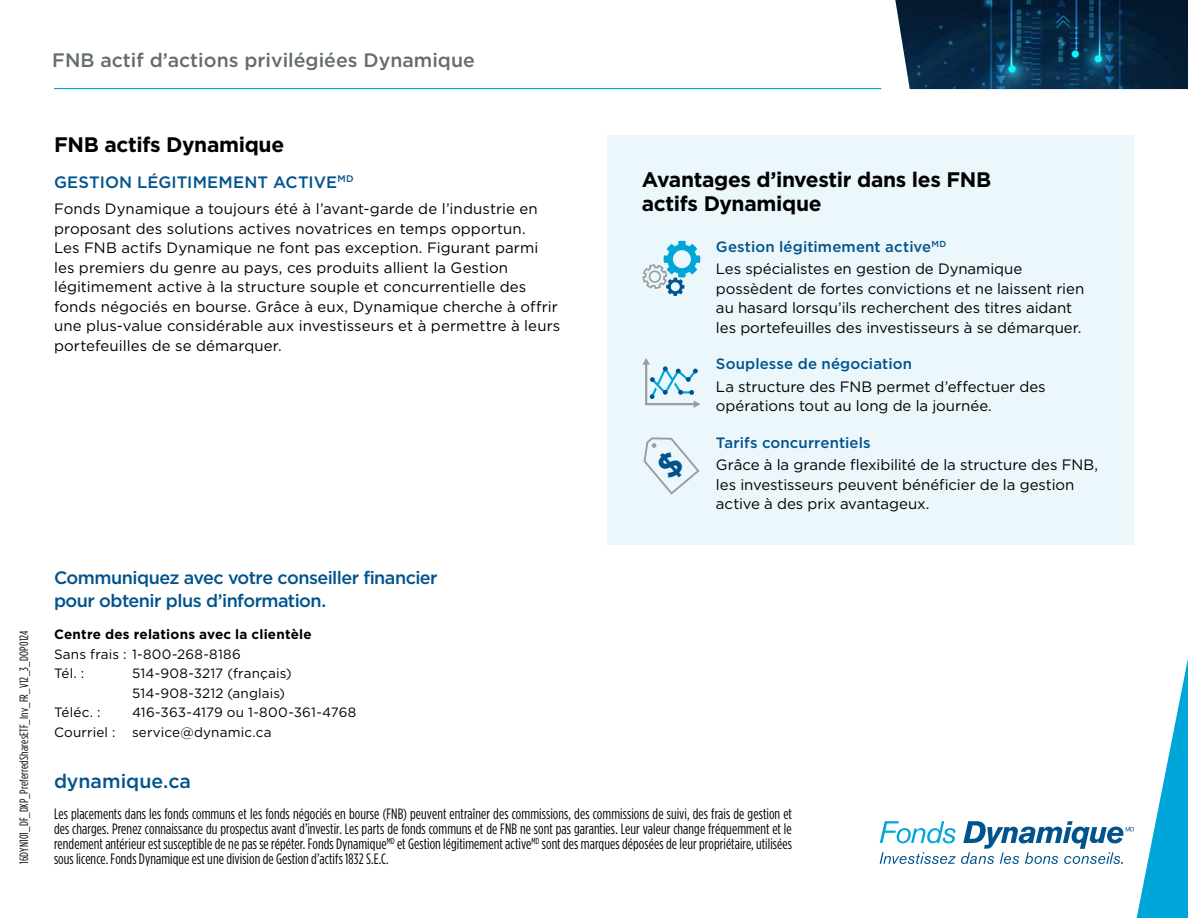
<style>
.page{position:relative;width:1188px;height:918px;background:#fff}
.page>*{position:absolute;margin:0;border:0;box-sizing:border-box;transform-origin:0 0}
._2023_BROCHURE_FRENCH_H2_black{font:700 21px/24px "Gotham";letter-spacing:-.015em;color:#000}
._2023_BROCHURE_FRENCH_P_Byline{font:500 19.5px "Gotham";color:#646c6d}
._2023_BROCHURE_FRENCH_CTA_URL{font:500 19.5px "Gotham";color:#00538d}
._2023_BROCHURE_FRENCH_CTA_Call_To_Action{font:500 18px/22.5px "Gotham";letter-spacing:-.03em;color:#00538d}
._2023_BROCHURE_FRENCH_H3_647_CAPS{font:500 16.5px "Gotham";letter-spacing:.005em;color:#00538d}
._2023_BROCHURE_FRENCH_CTA_Disclaimer{font:15px/15px "Gotham Cond";letter-spacing:.005em;color:#000;text-align:justify}
._2023_BROCHURE_FRENCH_P_Body{font:15px/19.5px "Gotham";letter-spacing:.005em;color:#000}
._2023_BROCHURE_FRENCH_P_Body_Box{font:15px/19.5px "Gotham";letter-spacing:-.005em;color:#000}
._2023_BROCHURE_FRENCH_P_Text_647_Box{font:500 15px "Gotham";letter-spacing:.01em;color:#00538d}
._2023_BROCHURE_FRENCH_CTA_Contact_Informa{font:13.5px "Gotham";letter-spacing:.015em;color:#000}
._2023_BROCHURE_FRENCH_CTA_Contact_info_Bo{font:700 13.5px "Gotham";letter-spacing:.015em;color:#000}
.t1{font:12px "Gotham Cond";letter-spacing:.015em;color:#000}
</style>
<div class="page">
<hr style="left:54px;top:88px;width:827px;height:1px;background:#00a5da">
<img style="left:895px;top:0;width:293px;height:89px">
<div style="left:608px;top:135px;width:526px;height:410px;background:#ebf7fb"></div>
<svg style="left:642px;top:358px;width:58px;height:50px"></svg>
<svg style="left:642px;top:241px;width:58px;height:55px"></svg>
<svg style="left:880px;top:659px;width:308px;height:259px"></svg>
<svg style="left:643px;top:437px;width:57px;height:58px"></svg>
<p class="_2023_BROCHURE_FRENCH_P_Byline" style="left:52px;top:47px;width:424px">FNB actif d’actions privilégiées Dynamique</p>
<p class="t1" style="left:17px;top:864px;width:235px;rotate:-90deg">16DYN101_DF_DXP_PreferredSharesETF_Inv_FR_V12_3_DOP0124</p>
<h2 class="_2023_BROCHURE_FRENCH_H2_black" style="left:54px;top:132px;width:232px">FNB actifs Dynamique</h2>
<h3 class="_2023_BROCHURE_FRENCH_H3_647_CAPS" style="left:54px;top:171px;width:301px">GESTION LÉGITIMEMENT ACTIVE<sup>MD</sup></h3>
<p class="_2023_BROCHURE_FRENCH_P_Body" style="left:54px;top:199px;width:508px">Fonds Dynamique a toujours été à l’avant-garde de l’industrie en proposant des solutions actives novatrices en temps opportun.<br>Les FNB actifs Dynamique ne font pas exception. Figurant parmi les premiers du genre au pays, ces produits allient la Gestion légitimement active à la structure souple et concurrentielle des fonds négociés en bourse. Grâce à eux, Dynamique cherche à offrir une plus-value considérable aux investisseurs et à permettre à leurs portefeuilles de se démarquer.</p>
<h2 class="_2023_BROCHURE_FRENCH_H2_black" style="left:642px;top:167px;width:351px">Avantages d’investir dans les FNB actifs Dynamique</h2>
<p class="_2023_BROCHURE_FRENCH_P_Text_647_Box" style="left:716px;top:237px;width:232px">Gestion légitimement active<sup>MD</sup></p>
<p class="_2023_BROCHURE_FRENCH_P_Body_Box" style="left:716px;top:259px;width:370px">Les spécialistes en gestion de Dynamique possèdent de fortes convictions et ne laissent rien au hasard lorsqu’ils recherchent des titres aidant les portefeuilles des investisseurs à se démarquer.</p>
<p class="_2023_BROCHURE_FRENCH_P_Text_647_Box" style="left:716px;top:354px;width:198px">Souplesse de négociation</p>
<p class="_2023_BROCHURE_FRENCH_P_Body_Box" style="left:716px;top:376px;width:331px">La structure des FNB permet d’effectuer des opérations tout au long de la journée.</p>
<p class="_2023_BROCHURE_FRENCH_P_Text_647_Box" style="left:716px;top:433px;width:156px">Tarifs concurrentiels</p>
<p class="_2023_BROCHURE_FRENCH_P_Body_Box" style="left:716px;top:455px;width:384px">Grâce à la grande flexibilité de la structure des FNB, les investisseurs peuvent bénéficier de la gestion active à des prix avantageux.</p>
<p class="_2023_BROCHURE_FRENCH_CTA_Call_To_Action" style="left:54px;top:566px;width:385px">Communiquez avec votre conseiller financier pour obtenir plus d’information.</p>
<p class="_2023_BROCHURE_FRENCH_CTA_Contact_info_Bo" style="left:54px;top:626px;width:259px">Centre des relations avec la clientèle</p>
<p class="_2023_BROCHURE_FRENCH_CTA_Contact_Informa" style="left:54px;top:646px;width:188px">Sans frais : 1-800-268-8186</p>
<p class="_2023_BROCHURE_FRENCH_CTA_Contact_Informa" style="left:54px;top:665px;width:32px">Tél. :</p>
<p class="_2023_BROCHURE_FRENCH_CTA_Contact_Informa" style="left:132px;top:665px;width:161px">514-908-3217 (français)</p>
<p class="_2023_BROCHURE_FRENCH_CTA_Contact_Informa" style="left:132px;top:685px;width:155px">514-908-3212 (anglais)</p>
<p class="_2023_BROCHURE_FRENCH_CTA_Contact_Informa" style="left:54px;top:704px;width:48px">Téléc. :</p>
<p class="_2023_BROCHURE_FRENCH_CTA_Contact_Informa" style="left:132px;top:704px;width:226px">416-363-4179 ou 1-800-361-4768</p>
<p class="_2023_BROCHURE_FRENCH_CTA_Contact_Informa" style="left:54px;top:724px;width:219px">Courriel : service@dynamic.ca</p>
<p class="_2023_BROCHURE_FRENCH_CTA_URL" style="left:54px;top:768px;width:139px">dynamique.ca</p>
<p class="_2023_BROCHURE_FRENCH_CTA_Disclaimer" style="left:54px;top:806px;width:740px">Les placements dans les fonds communs et les fonds négociés en bourse (FNB) peuvent entraîner des commissions, des commissions de suivi, des frais de gestion et des charges. Prenez connaissance du prospectus avant d’investir. Les parts de fonds communs et de FNB ne sont pas garanties. Leur valeur change fréquemment et le rendement antérieur est susceptible de ne pas se répéter. Fonds Dynamique<sup>MD</sup> et Gestion légitimement active<sup>MD</sup> sont des marques déposées de leur propriétaire, utilisées sous licence. Fonds Dynamique est une division de Gestion d’actifs 1832 S.E.C.</p>
</div>
